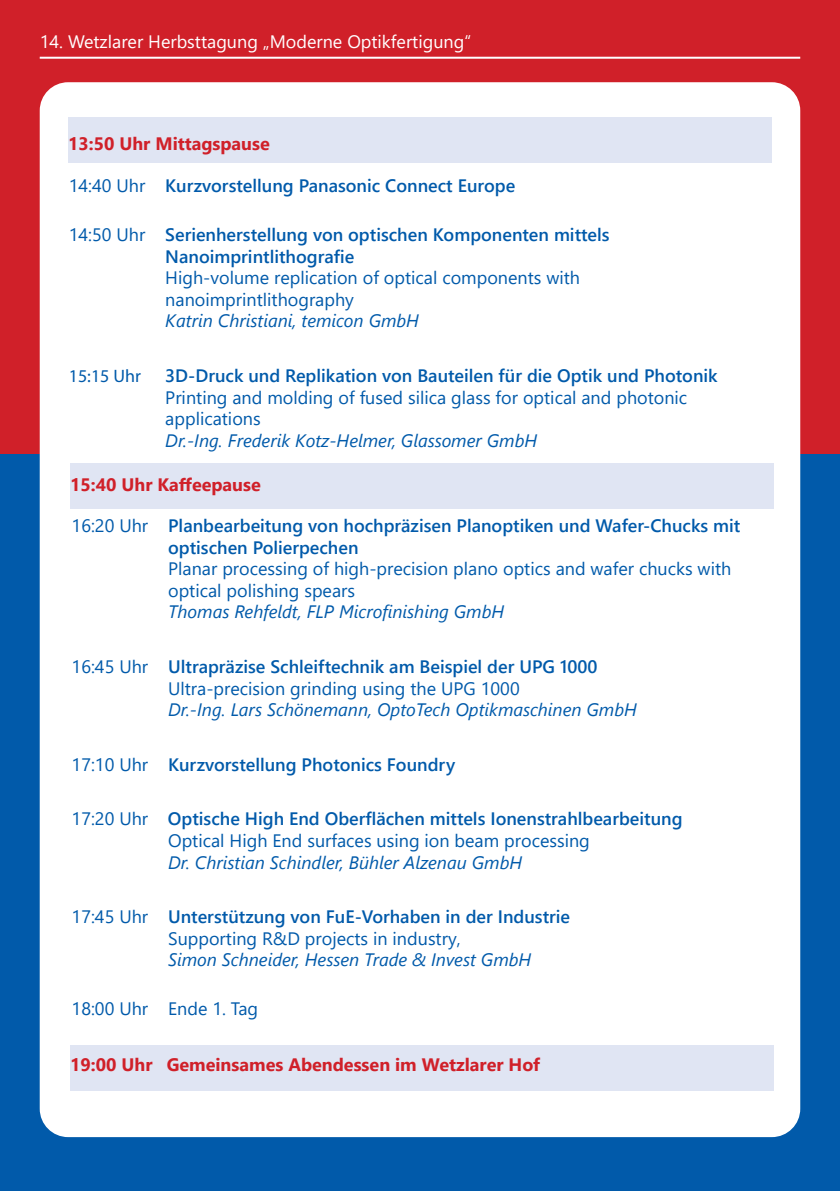
<style>
.page{position:relative;width:840px;height:1191px;background:#fff}
.page>*{position:absolute;margin:0;border:0;box-sizing:border-box;transform-origin:0 0}
.Inhalt_Vortrag_-_deutsch{font:18px/21.6px "Segoe UI";color:#015aaa}
.Inhalt_Vortrag_-_deutsch-2{font:600 18px/21.6px "Segoe UI";color:#015aaa}
.Inhalt_Vortrag_-_deutsch-3{font:italic 18px/21.6px "Segoe UI";color:#015aaa}
.Inhalt_Session{font:700 18px "Segoe UI";color:#d02029}
.t1{font:18px "Segoe UI";color:#fff}
.Inhalt_Vortrag_-_deutsch-4{font:18px "Myriad Pro";color:#015aaa}
.s1{font-weight:400}
.s2{font-weight:600}
.s3{font-style:italic}
.s4{font-style:normal}
.s5{font-weight:600;font-style:normal}
.s6{font-weight:400;font-style:italic}
</style>
<div class="page">
<hr style="left:839px;top:454px;width:1px;height:737px;background:#015aaa">
<div style="left:0;top:454px;width:839px;height:737px;background:#015aaa"></div>
<div style="left:0;top:0;width:839px;height:454px;background:#d02029"></div>
<hr style="left:40px;top:57px;width:759px;height:2px;background:#fff">
<div style="left:40px;top:82px;width:759px;height:1055px;background:#fff;border-radius:28px"></div>
<div style="left:70px;top:1045px;width:703px;height:45px;background:#e0e5f3"></div>
<div style="left:70px;top:463px;width:703px;height:46px;background:#e0e5f3"></div>
<div style="left:68px;top:118px;width:703px;height:45px;background:#e0e5f3"></div>
<p class="t1" style="left:40px;top:24px;width:432px">14. Wetzlarer Herbsttagung „Moderne Optikfertigung“</p>
<p class="Inhalt_Session" style="left:68px;top:127px;width:203px">13:50 Uhr Mittagspause</p>
<p class="Inhalt_Vortrag_-_deutsch-2" style="left:69px;top:173px;width:448px"><span class="s1">14:40 Uhr</span> Kurzvorstellung Panasonic Connect Europe</p>
<p class="Inhalt_Vortrag_-_deutsch" style="left:165px;top:222px;width:445px;text-indent:-96px">14:50 Uhr <span class="s2">Serienherstellung von optischen Komponenten mittels Nanoimprintlithografie<br></span>High-volume replication of optical components with nanoimprintlithography<br><span class="s3">Katrin Christiani, temicon GmbH</span></p>
<p class="Inhalt_Vortrag_-_deutsch-4" style="left:69px;top:365px;width:74px">15:15 Uhr</p>
<p class="Inhalt_Vortrag_-_deutsch" style="left:165px;top:363px;width:553px"><span class="s2">3D-Druck und Replikation von Bauteilen für die Optik und Photonik </span>Printing and molding of fused silica glass for optical and photonic applications<br><span class="s3">Dr.-Ing. Frederik Kotz-Helmer, Glassomer GmbH</span></p>
<p class="Inhalt_Session" style="left:70px;top:467px;width:192px">15:40 Uhr Kaffeepause</p>
<p class="Inhalt_Vortrag_-_deutsch" style="left:168px;top:513px;width:573px;text-indent:-96px">16:20 Uhr <span class="s2">Planbearbeitung von hochpräzisen Planoptiken und Wafer-Chucks mit optischen Polierpechen<br></span>Planar processing of high-precision plano optics and wafer chucks with optical polishing spears<br><span class="s3">Thomas Rehfeldt, FLP Microfinishing GmbH</span></p>
<p class="Inhalt_Vortrag_-_deutsch-3" style="left:168px;top:653px;width:470px;text-indent:-96px"><span class="s4">16:45 Uhr</span> <span class="s5">Ultrapräzise Schleiftechnik am Beispiel der UPG 1000<br></span><span class="s4">Ultra-precision grinding using the UPG 1000<br></span>Dr.-Ing. Lars Schönemann, OptoTech Optikmaschinen GmbH</p>
<p class="Inhalt_Vortrag_-_deutsch-2" style="left:72px;top:752px;width:385px"><span class="s1">17:10 Uhr</span> Kurzvorstellung Photonics Foundry</p>
<p class="Inhalt_Vortrag_-_deutsch-2" style="left:168px;top:806px;width:515px;text-indent:-96px"><span class="s1">17:20 Uhr</span> Optische High End Oberflächen mittels Ionenstrahlbearbeitung<br><span class="s1">Optical High End surfaces using ion beam processing<br></span><span class="s6">Dr. Christian Schindler, Bühler Alzenau GmbH</span></p>
<p class="Inhalt_Vortrag_-_deutsch-2" style="left:168px;top:904px;width:403px;text-indent:-96px"><span class="s1">17:45 Uhr</span> Unterstützung von FuE-Vorhaben in der Industrie<br><span class="s1">Supporting R&amp;D projects in industry,<br></span><span class="s6">Simon Schneider, Hessen Trade &amp; Invest GmbH</span></p>
<p class="Inhalt_Vortrag_-_deutsch" style="left:72px;top:996px;width:188px">18:00 Uhr Ende 1. Tag</p>
<p class="Inhalt_Session" style="left:70px;top:1047px;width:471px">19:00 Uhr Gemeinsames Abendessen im Wetzlarer Hof</p>
</div>
